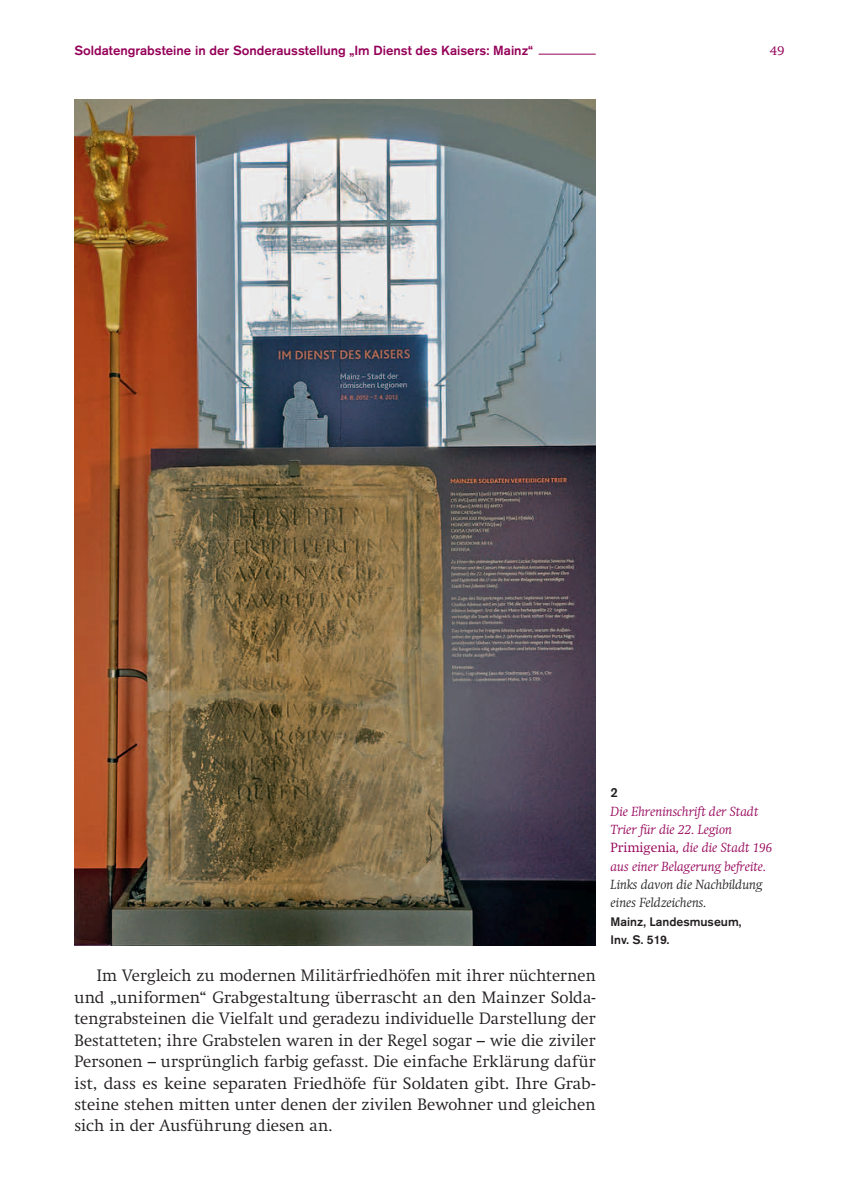
<style>
.page{position:relative;width:844px;height:1191px;background:#fff}
.page>*{position:absolute;margin:0;border:0;box-sizing:border-box;transform-origin:0 0}
._6B_Fließtext{font:300 16.28px/21.3px "Swift";letter-spacing:.01em;color:#231f20;text-align:justify}
._14_BU_-_Beschreibun{font:italic 300 13.12px/18.4px "Swift";color:#950058}
.t1{font:500 13.12px "Akzidenz Grotesk Std";color:#950058}
.t2{font:300 13.12px "Swift";color:#950058}
._12_BU_-_Nummer{font:500 13.12px "Akzidenz Grotesk Std";color:#231f20}
._15_BU_-_Extra{font:500 12.25px "Akzidenz Grotesk Std";color:#231f20}
.s1{font-style:normal}
.s2{color:#231f20}
</style>
<div class="page">
<hr style="left:538px;top:54px;width:57px;height:1px;background:#950058">
<img style="left:74px;top:99px;width:521px;height:847px">
<p class="t1" style="left:74px;top:42px;width:460px">Soldatengrabsteine in der Sonderausstellung „Im Dienst des Kaisers: Mainz“</p>
<p class="t2" style="left:769px;top:42px;width:16px">49</p>
<p class="_6B_Fließtext" style="left:74px;top:965px;width:522px;text-indent:22px">Im Vergleich zu modernen Militärfriedhöfen mit ihrer nüchternen und „uniformen“ Grabgestaltung überrascht an den Mainzer Solda&shy;tengrabsteinen die Vielfalt und geradezu individuelle Darstellung der Bestatteten; ihre Grabstelen waren in der Regel sogar – wie die ziviler Personen – ursprünglich farbig gefasst. Die einfache Erklärung dafür ist, dass es keine separaten Friedhöfe für Soldaten gibt. Ihre Grab&shy;steine stehen mitten unter denen der zivilen Bewohner und gleichen sich in der Ausführung diesen an.</p>
<p class="_12_BU_-_Nummer" style="left:610px;top:784px;width:9px">2</p>
<p class="_14_BU_-_Beschreibun" style="left:610px;top:802px;width:149px">Die Ehreninschrift der Stadt<br>Trier für die 22. Legion</p>
<p class="_14_BU_-_Beschreibun" style="left:610px;top:838px;width:163px"><span class="s1">Primigenia</span>, die die Stadt 196 aus einer Belagerung befreite.<br><span class="s2">Links davon die Nachbildung eines Feldzeichens.</span></p>
<p class="_15_BU_-_Extra" style="left:610px;top:914px;width:132px">Mainz, Landesmuseum,</p>
<p class="_15_BU_-_Extra" style="left:610px;top:932px;width:60px">Inv. S. 519.</p>
</div>
